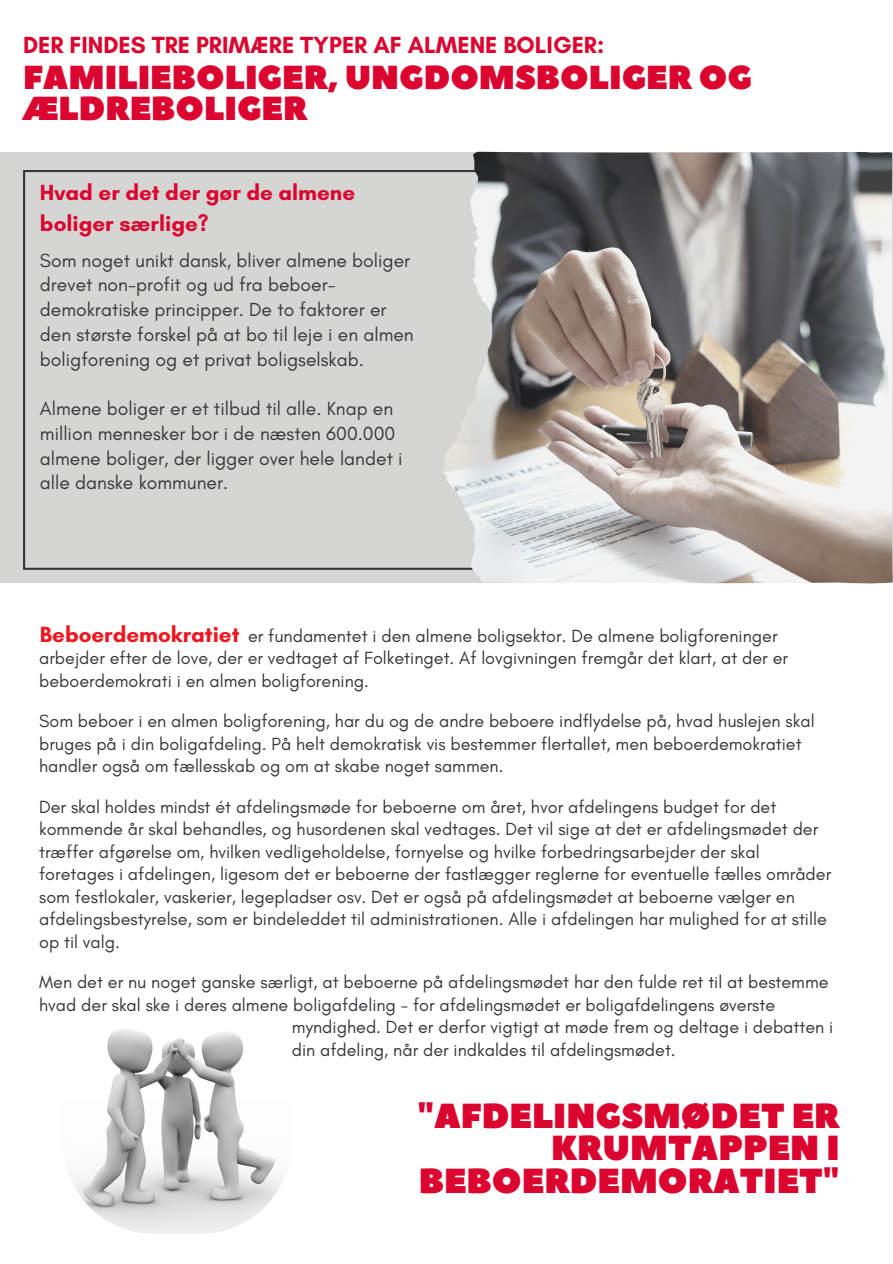
<style>
.page{position:relative;width:893px;height:1264px;background:#fff}
.page>*{position:absolute;margin:0;border:0;box-sizing:border-box;transform-origin:0 0}
.t1{font:34.65px/32.5px "Peace Sans";color:#db052f;text-align:right}
.t2{font:33.3px/31.5px "Peace Sans";color:#db052f}
.t3{font:700 23.85px "Glacial Indifference";color:#db052f}
.t4{font:700 22.35px/30.3px "Glacial Indifference";color:#db052f}
.t5{font:700 22.35px "Glacial Indifference";color:#f1151e}
.t6{font:19.35px/24.8px "Glacial Indifference";color:#36373d}
.t7{font:18px/22.5px "Glacial Indifference";color:#36373d}
</style>
<div class="page">
<div style="left:0;top:152px;width:391px;height:431px;background:#d5d6d4"></div>
<svg style="left:23px;top:170px;width:419px;height:399px"></svg>
<img style="left:442px;top:152px;width:450px;height:431px">
<img style="left:63px;top:1005px;width:228px;height:228px;border-radius:91px">
<p class="t3" style="left:23px;top:30px;width:582px">DER FINDES TRE PRIMÆRE TYPER AF ALMENE BOLIGER:</p>
<p class="t2" style="left:23px;top:62px;width:730px">FAMILIEBOLIGER, UNGDOMSBOLIGER OG<br>ÆLDREBOLIGER</p>
<p class="t4" style="left:40px;top:177px;width:316px">Hvad er det der gør de almene boliger særlige?</p>
<p class="t6" style="left:40px;top:247px;width:375px">Som noget unikt dansk, bliver almene boliger drevet non-profit og ud fra beboer&shy;demokratiske principper. De to faktorer er den største forskel på at bo til leje i en almen boligforening og et privat boligselskab.</p>
<p class="t6" style="left:40px;top:396px;width:364px">Almene boliger er et tilbud til alle. Knap en million mennesker bor i de næsten 600.000 almene boliger, der ligger over hele landet i alle danske kommuner.</p>
<p class="t5" style="left:40px;top:621px;width:201px">Beboerdemokratiet</p>
<p class="t7" style="left:39px;top:624px;width:750px;text-indent:209px">er fundamentet i den almene boligsektor. De almene boligforeninger arbejder efter de love, der er vedtaget af Folketinget. Af lovgivningen fremgår det klart, at der er beboerdemokrati i en almen boligforening.</p>
<p class="t7" style="left:39px;top:709px;width:777px">Som beboer i en almen boligforening, har du og de andre beboere indflydelse på, hvad huslejen skal bruges på i din boligafdeling. På helt demokratisk vis bestemmer flertallet, men beboerdemokratiet handler også om fællesskab og om at skabe noget sammen.</p>
<p class="t7" style="left:39px;top:795px;width:793px">Der skal holdes mindst ét afdelingsmøde for beboerne om året, hvor afdelingens budget for det kommende år skal behandles, og husordenen skal vedtages. Det vil sige at det er afdelingsmødet der træffer afgørelse om, hvilken vedligeholdelse, fornyelse og hvilke forbedringsarbejder der skal foretages i afdelingen, ligesom det er beboerne der fastlægger reglerne for eventuelle fælles områder som festlokaler, vaskerier, legepladser osv. Det er også på afdelingsmødet at beboerne vælger en afdelingsbestyrelse, som er bindeleddet til administrationen. Alle i afdelingen har mulighed for at stille op til valg.</p>
<p class="t7" style="left:39px;top:970px;width:790px">Men det er nu noget ganske særligt, at beboerne på afdelingsmødet har den fulde ret til at bestemme hvad der skal ske i deres almene boligafdeling - for afdelingsmødet er boligafdelingens øverste</p>
<p class="t7" style="left:292px;top:1015px;width:543px">myndighed. Det er derfor vigtigt at møde frem og deltage i debatten i</p>
<p class="t7" style="left:292px;top:1038px;width:385px">din afdeling, når der indkaldes til afdelingsmødet.</p>
<p class="t1" style="left:417px;top:1100px;width:423px">"AFDELINGSMØDET ER<br>KRUMTAPPEN I<br>BEBOERDEMORATIET"</p>
</div>
